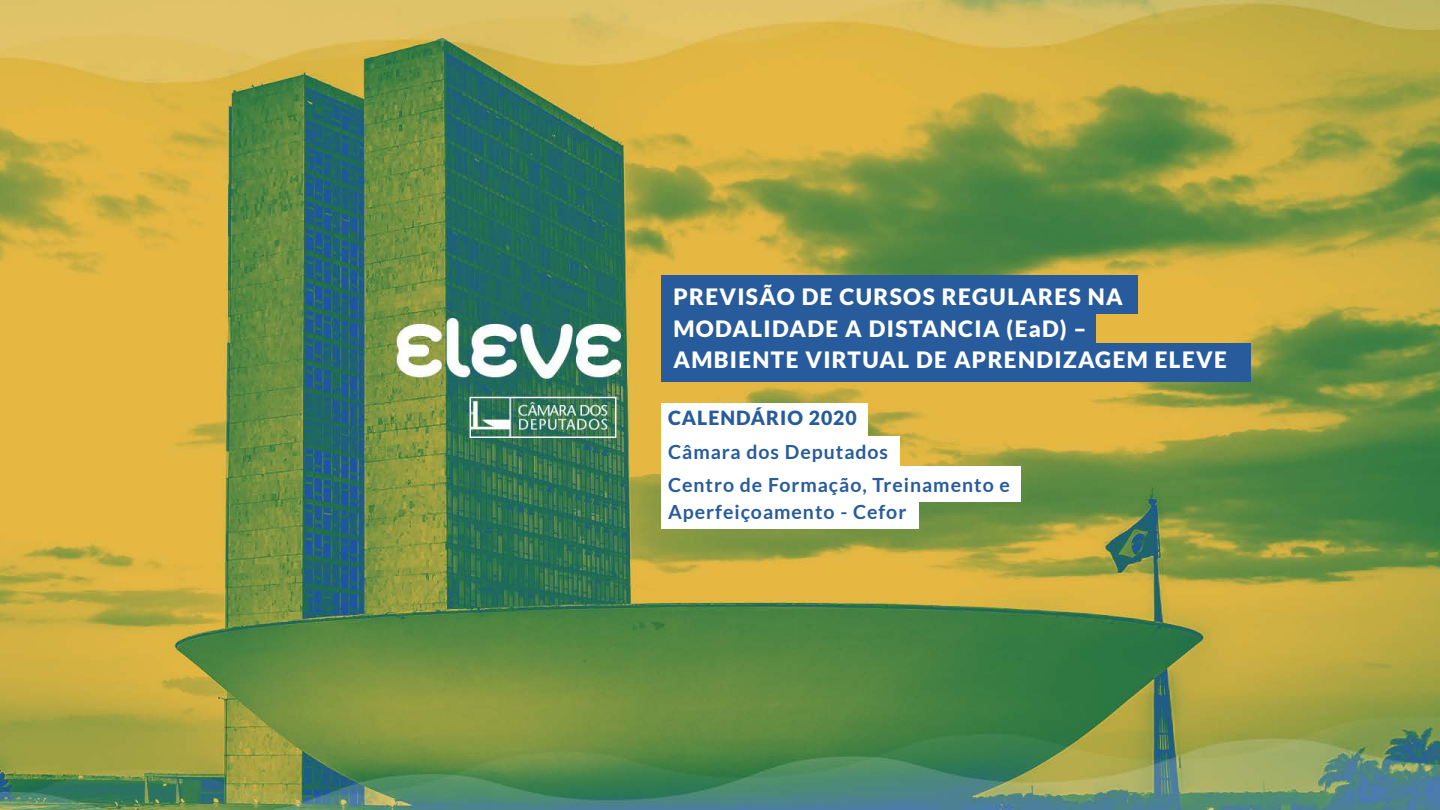
<style>
.page{position:relative;width:1440px;height:810px;background:#fff}
.page>*{position:absolute;margin:0;border:0;box-sizing:border-box;transform-origin:0 0}
.t1{font:900 22.5px/31.5px "Lato";letter-spacing:.06em;color:#fff}
.t2{font:700 19.5px/33.8px "Lato";letter-spacing:.05em;color:#275b9b}
.t3{font:900 19.5px "Lato";letter-spacing:.05em;color:#275b9b}
</style>
<div class="page">
<img style="left:0;top:0;width:1440px;height:810px">
<div style="left:661px;top:275px;width:477px;height:39px;background:#275b9b"></div>
<div style="left:661px;top:403px;width:207px;height:36px;background:#fff"></div>
<div style="left:661px;top:436px;width:238px;height:39px;background:#fff"></div>
<div style="left:661px;top:466px;width:360px;height:35px;background:#fff"></div>
<div style="left:661px;top:494px;width:258px;height:35px;background:#fff"></div>
<div style="left:661px;top:311px;width:435px;height:39px;background:#275b9b"></div>
<div style="left:661px;top:343px;width:589px;height:39px;background:#275b9b"></div>
<p class="t1" style="left:673px;top:281px;width:555px">PREVISÃO DE CURSOS REGULARES NA<br>MODALIDADE A DISTANCIA (EaD) –<br>AMBIENTE VIRTUAL DE APRENDIZAGEM ELEVE</p>
<p class="t3" style="left:668px;top:406px;width:190px">CALENDÁRIO 2020</p>
<p class="t2" style="left:668px;top:434px;width:343px">Câmara dos Deputados<br>Centro de Formação, Treinamento e</p>
<p class="t2" style="left:668px;top:494px;width:240px">Aperfeiçoamento - Cefor</p>
</div>
